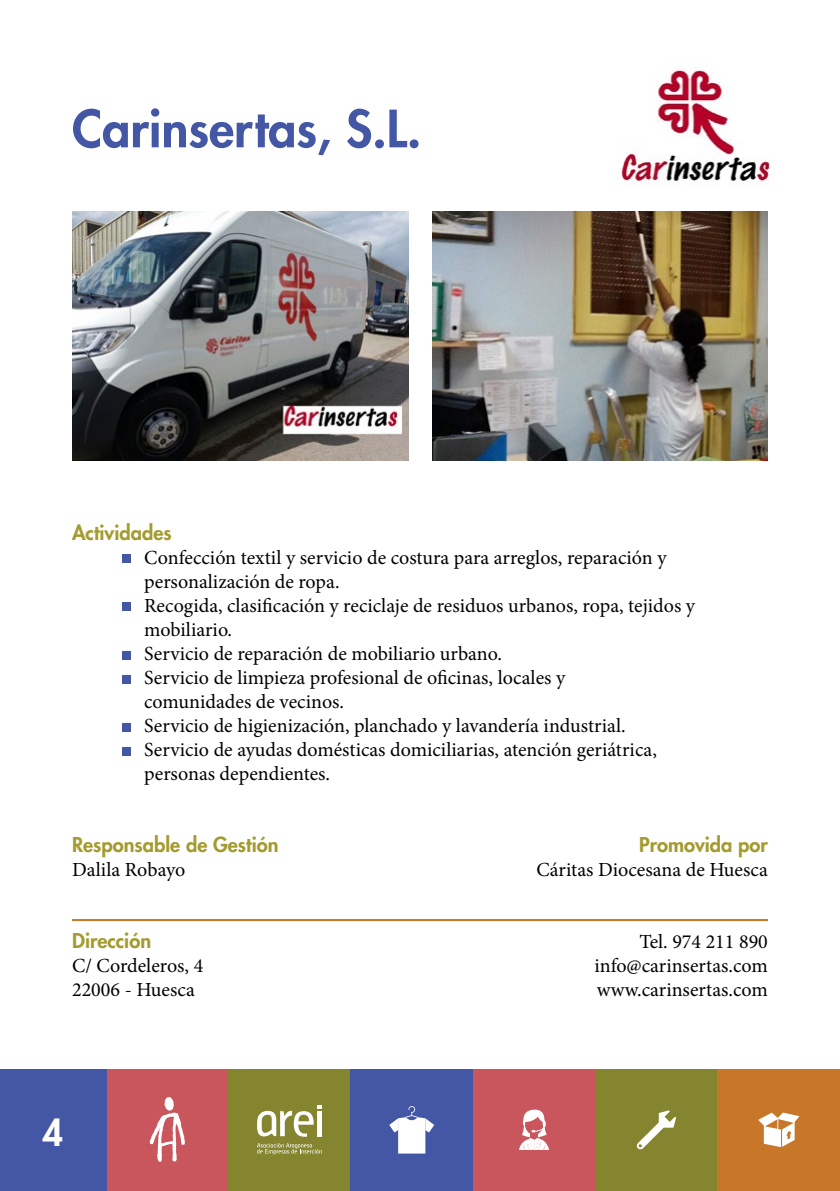
<style>
.page{position:relative;width:840px;height:1191px;background:#fff}
.page>*{position:absolute;margin:0;border:0;box-sizing:border-box;transform-origin:0 0}
.t1{font:800 50px "Futura";color:#4457a5}
.t2{font:800 36px "Futura";color:#fff}
.t3{font:20px/24px "Minion Pro";color:#000}
.t4{font:800 20px "Futura";color:#a49b2f}
</style>
<div class="page">
<div style="left:106px;top:1069px;width:122px;height:122px;background:#ca565d"></div>
<div style="left:228px;top:1069px;width:122px;height:122px;background:#858530"></div>
<div style="left:472px;top:1069px;width:123px;height:122px;background:#ca565d"></div>
<div style="left:595px;top:1069px;width:122px;height:122px;background:#858530"></div>
<div style="left:350px;top:1069px;width:122px;height:122px;background:#4457a5"></div>
<div style="left:717px;top:1069px;width:122px;height:122px;background:#c87628"></div>
<svg style="left:150px;top:1097px;width:35px;height:64px"></svg>
<svg style="left:257px;top:1105px;width:64px;height:31px"></svg>
<svg style="left:257px;top:1143px;width:64px;height:11px"></svg>
<svg style="left:389px;top:1106px;width:45px;height:47px"></svg>
<svg style="left:636px;top:1110px;width:39px;height:39px"></svg>
<svg style="left:758px;top:1112px;width:40px;height:35px"></svg>
<svg style="left:519px;top:1109px;width:30px;height:41px"></svg>
<div style="left:0;top:1069px;width:106px;height:122px;background:#4457a5"></div>
<img style="left:432px;top:211px;width:335px;height:250px">
<img style="left:621px;top:69px;width:149px;height:118px">
<img style="left:72px;top:211px;width:336px;height:249px">
<div style="left:122px;top:554px;width:9px;height:8px;background:#4457a5"></div>
<div style="left:122px;top:602px;width:9px;height:9px;background:#4457a5"></div>
<div style="left:122px;top:675px;width:9px;height:8px;background:#4457a5"></div>
<div style="left:122px;top:723px;width:9px;height:8px;background:#4457a5"></div>
<div style="left:122px;top:747px;width:9px;height:9px;background:#4457a5"></div>
<div style="left:122px;top:651px;width:9px;height:8px;background:#4457a5"></div>
<hr style="left:72px;top:919px;width:695px;height:2px;background:#c87628">
<h1 class="t1" style="left:72px;top:97px;width:350px">Carinsertas, S.L.</h1>
<p class="t4" style="left:72px;top:520px;width:101px">Actividades</p>
<p class="t3" style="left:144px;top:546px;width:552px">Confección textil y servicio de costura para arreglos, reparación y personalización de ropa.<br>Recogida, clasificación y reciclaje de residuos urbanos, ropa, tejidos y mobiliario.<br>Servicio de reparación de mobiliario urbano.<br>Servicio de limpieza profesional de oficinas, locales y<br>comunidades de vecinos.<br>Servicio de higienización, planchado y lavandería industrial.<br>Servicio de ayudas domésticas domiciliarias, atención geriátrica, personas dependientes.</p>
<p class="t4" style="left:72px;top:832px;width:208px">Responsable de Gestión</p>
<p class="t3" style="left:72px;top:858px;width:115px">Dalila Robayo</p>
<p class="t4" style="left:72px;top:928px;width:80px">Dirección</p>
<p class="t3" style="left:72px;top:954px;width:133px">C/ Cordeleros, 4<br>22006 - Huesca</p>
<p class="t4" style="left:638px;top:832px;width:130px">Promovida por</p>
<p class="t3" style="left:536px;top:857px;width:233px">Cáritas Diocesana de Huesca</p>
<p class="t3" style="left:594px;top:930px;width:175px;text-align:justify;text-indent:45px">Tel. 974 211 890 info@carinsertas.com www.carinsertas.com</p>
<h2 class="t2" style="left:43px;top:1109px;width:22px">4</h2>
</div>
